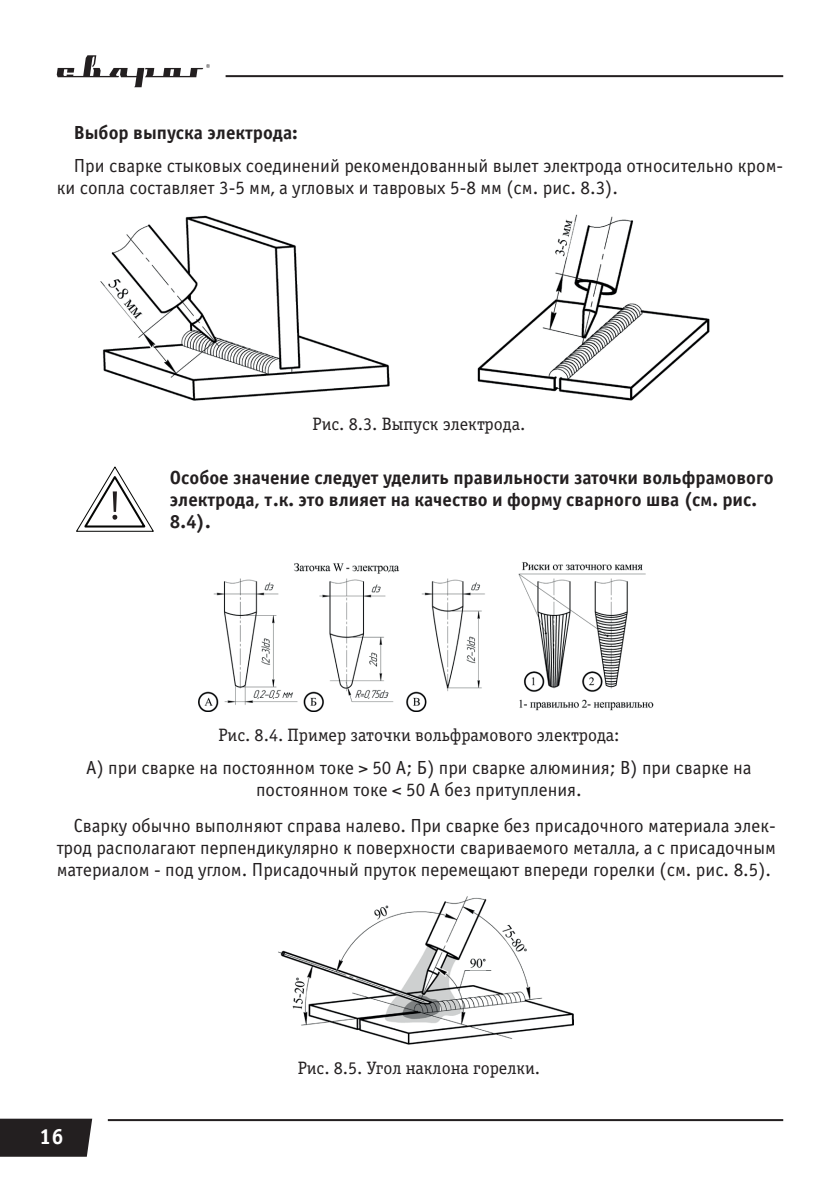
<style>
.page{position:relative;width:840px;height:1191px;background:#fff}
.page>*{position:absolute;margin:0;border:0;box-sizing:border-box;transform-origin:0 0}
.t1{font:700 22px "Officina Serif C";color:#fff}
.t2{font:19px/22px "Officina Sans C";color:#231f20}
.t3{font:700 19px/22px "Officina Sans C";color:#231f20}
.t4{font:18px "Officina Serif C";color:#231f20}
</style>
<div class="page">
<div style="left:0;top:1118px;width:92px;height:38px;background:#231f20"></div>
<hr style="left:108px;top:1119px;width:674px;height:2px;background:#231f20">
<hr style="left:225px;top:75px;width:557px;height:2px;background:#231f20">
<svg style="left:57px;top:55px;width:153px;height:32px"></svg>
<img style="left:100px;top:216px;width:289px;height:185px">
<img style="left:477px;top:214px;width:232px;height:187px">
<svg style="left:76px;top:466px;width:77px;height:65px"></svg>
<img style="left:198px;top:562px;width:455px;height:149px">
<img style="left:278px;top:896px;width:295px;height:148px">
<p class="t3" style="left:74px;top:122px;width:225px">Выбор выпуска электрода:</p>
<p class="t2" style="left:57px;top:155px;width:727px;text-indent:17px">При сварке стыковых соединений рекомендованный вылет электрода относительно кром&shy;ки сопла составляет 3-5 мм, а угловых и тавровых 5-8 мм (см. рис. 8.3).</p>
<p class="t4" style="left:312px;top:414px;width:214px">Рис. 8.3. Выпуск электрода.</p>
<p class="t3" style="left:170px;top:467px;width:605px">Особое значение следует уделить правильности заточки вольфрамового электрода, т.к. это влияет на качество и форму сварного шва (см. рис.<br>8.4).</p>
<p class="t4" style="left:218px;top:725px;width:402px">Рис. 8.4. Пример заточки вольфрамового электрода:</p>
<p class="t2" style="left:86px;top:757px;width:666px;text-align:center">А) при сварке на постоянном токе &gt; 50 A; Б) при сварке алюминия; В) при сварке на постоянном токе &lt; 50 A без притупления.</p>
<p class="t2" style="left:57px;top:815px;width:720px;text-align:justify;text-indent:17px">Сварку обычно выполняют справа налево. При сварке без присадочного материала элек&shy;трод располагают перпендикулярно к поверхности свариваемого металла, а с присадочным материалом - под углом. Присадочный пруток перемещают впереди горелки (см. рис. 8.5).</p>
<p class="t1" style="left:39px;top:1123px;width:26px">16</p>
<p class="t4" style="left:297px;top:1057px;width:244px">Рис. 8.5. Угол наклона горелки.</p>
</div>
